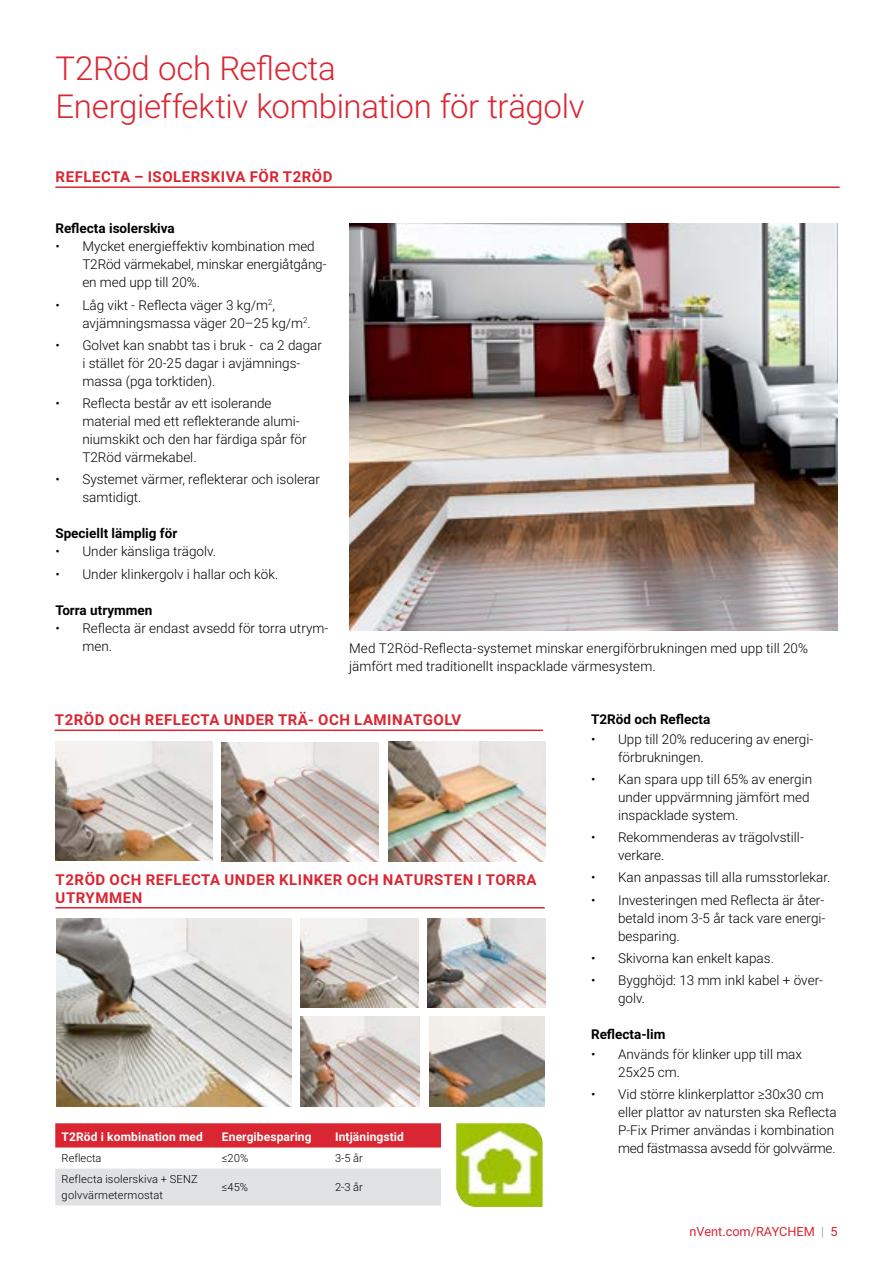
<style>
.page{position:relative;width:893px;height:1263px;background:#fff}
.page>*{position:absolute;margin:0;border:0;box-sizing:border-box;transform-origin:0 0}
.t1{font:300 33px/37.5px "Roboto";letter-spacing:-.01em;color:#d92632}
.t2{font:700 15px/18px "Roboto";letter-spacing:.035em;color:#d92632}
.t3{font:300 13.5px/18px "Roboto";color:#000}
.t4{font:700 13.5px "Roboto";color:#000}
.t5{font:12.75px "Roboto";color:#d92632}
.t6{font:700 12px "Roboto";letter-spacing:.01em;color:#fff}
.t7{font:300 11.1px/15.8px "Roboto";letter-spacing:.015em;color:#000}
.s1{font-weight:300;color:#878f98}
</style>
<div class="page">
<hr style="left:55px;top:186px;width:785px;height:2px;background:#d92632">
<img style="left:349px;top:223px;width:488px;height:408px">
<img style="left:222px;top:742px;width:157px;height:120px">
<img style="left:388px;top:742px;width:157px;height:119px">
<img style="left:55px;top:742px;width:157px;height:119px">
<hr style="left:55px;top:729px;width:488px;height:2px;background:#d92632">
<img style="left:301px;top:918px;width:118px;height:90px">
<img style="left:301px;top:1017px;width:118px;height:89px">
<img style="left:57px;top:918px;width:234px;height:188px">
<img style="left:427px;top:918px;width:118px;height:90px">
<img style="left:430px;top:1017px;width:115px;height:89px">
<hr style="left:55px;top:907px;width:490px;height:1px;background:#d92632">
<div style="left:55px;top:1123px;width:386px;height:24px;background:#d92632"></div>
<div style="left:55px;top:1168px;width:386px;height:37px;background:#e1e2e4"></div>
<img style="left:456px;top:1123px;width:87px;height:84px">
<h1 class="t1" style="left:55px;top:48px;width:531px">T2Röd och Reflecta<br>Energieffektiv kombination för trägolv</h1>
<p class="t2" style="left:56px;top:167px;width:278px">REFLECTA – ISOLERSKIVA FÖR T2RÖD</p>
<p class="t4" style="left:55px;top:219px;width:121px">Reflecta isolerskiva</p>
<p class="t3" style="left:82px;top:237px;width:246px;text-indent:-27px">• Mycket energieffektiv kombination med<br>T2Röd värmekabel, minskar energiåtgång&shy;en med upp till 20%.</p>
<p class="t3" style="left:82px;top:295px;width:230px;text-indent:-27px">• Låg vikt - Reflecta väger 3 kg/m<sup>2</sup>, avjämningsmassa väger 20–25 kg/m<sup>2</sup>.</p>
<p class="t3" style="left:82px;top:336px;width:241px;text-indent:-27px">• Golvet kan snabbt tas i bruk - ca 2 dagar i stället för 20-25 dagar i avjämnings&shy;massa (pga torktiden).</p>
<p class="t3" style="left:82px;top:394px;width:226px;text-indent:-27px">• Reflecta består av ett isolerande material med ett reflekterande alumi&shy;niumskikt och den har färdiga spår för<br>T2Röd värmekabel.</p>
<p class="t3" style="left:82px;top:470px;width:239px;text-indent:-27px">• Systemet värmer, reflekterar och isolerar samtidigt.</p>
<p class="t4" style="left:55px;top:524px;width:123px">Speciellt lämplig för</p>
<p class="t3" style="left:55px;top:542px;width:162px">• Under känsliga trägolv.</p>
<p class="t3" style="left:55px;top:564px;width:224px">• Under klinkergolv i hallar och kök.</p>
<p class="t4" style="left:55px;top:600px;width:99px">Torra utrymmen</p>
<p class="t3" style="left:82px;top:618px;width:247px;text-indent:-27px">• Reflecta är endast avsedd för torra utrym&shy;men.</p>
<p class="t3" style="left:349px;top:638px;width:461px">Med T2Röd-Reflecta-systemet minskar energiförbrukningen med upp till 20% jämfört med traditionellt inspacklade värmesystem.</p>
<p class="t2" style="left:55px;top:710px;width:408px">T2RÖD OCH REFLECTA UNDER TRÄ- OCH LAMINATGOLV</p>
<p class="t4" style="left:591px;top:710px;width:121px">T2Röd och Reflecta</p>
<p class="t3" style="left:618px;top:729px;width:197px;text-indent:-27px">• Upp till 20% reducering av energi&shy;förbrukningen.</p>
<p class="t3" style="left:618px;top:770px;width:196px;text-indent:-27px">• Kan spara upp till 65% av energin under uppvärmning jämfört med inspacklade system.</p>
<p class="t3" style="left:618px;top:828px;width:187px;text-indent:-27px">• Rekommenderas av trägolvstill&shy;verkare.</p>
<p class="t3" style="left:591px;top:868px;width:241px">• Kan anpassas till alla rumsstorlekar.</p>
<p class="t3" style="left:618px;top:890px;width:209px;text-align:justify;text-indent:-27px">• Investeringen med Reflecta är åter&shy;betald inom 3-5 år tack vare energi&shy;besparing.</p>
<p class="t3" style="left:591px;top:948px;width:184px">• Skivorna kan enkelt kapas.</p>
<p class="t3" style="left:618px;top:971px;width:206px;text-indent:-27px">• Bygghöjd: 13 mm inkl kabel + över&shy;golv.</p>
<p class="t4" style="left:591px;top:1025px;width:76px">Reflecta-lim</p>
<p class="t3" style="left:618px;top:1044px;width:186px;text-indent:-27px">• Används för klinker upp till max<br>25x25 cm.</p>
<p class="t3" style="left:618px;top:1084px;width:220px;text-indent:-27px">• Vid större klinkerplattor ≥30x30 cm eller plattor av natursten ska Reflecta P-Fix Primer användas i kombination med fästmassa avsedd för golvvärme.</p>
<p class="t2" style="left:56px;top:870px;width:482px">T2RÖD OCH REFLECTA UNDER KLINKER OCH NATURSTEN I TORRA<br>UTRYMMEN</p>
<p class="t6" style="left:62px;top:1128px;width:143px">T2Röd i kombination med</p>
<p class="t6" style="left:222px;top:1128px;width:91px">Energibesparing</p>
<p class="t6" style="left:335px;top:1128px;width:70px">Intjäningstid</p>
<p class="t7" style="left:62px;top:1150px;width:41px">Reflecta</p>
<p class="t7" style="left:222px;top:1150px;width:28px">≤20%</p>
<p class="t7" style="left:335px;top:1150px;width:29px">3-5 år</p>
<p class="t7" style="left:62px;top:1171px;width:138px">Reflecta isolerskiva + SENZ golvvärmetermostat</p>
<p class="t7" style="left:222px;top:1179px;width:28px">≤45%</p>
<p class="t7" style="left:335px;top:1179px;width:29px">2-3 år</p>
<p class="t5" style="left:689px;top:1223px;width:150px">nVent.com/RAYCHEM <span class="s1">|</span> 5</p>
</div>
